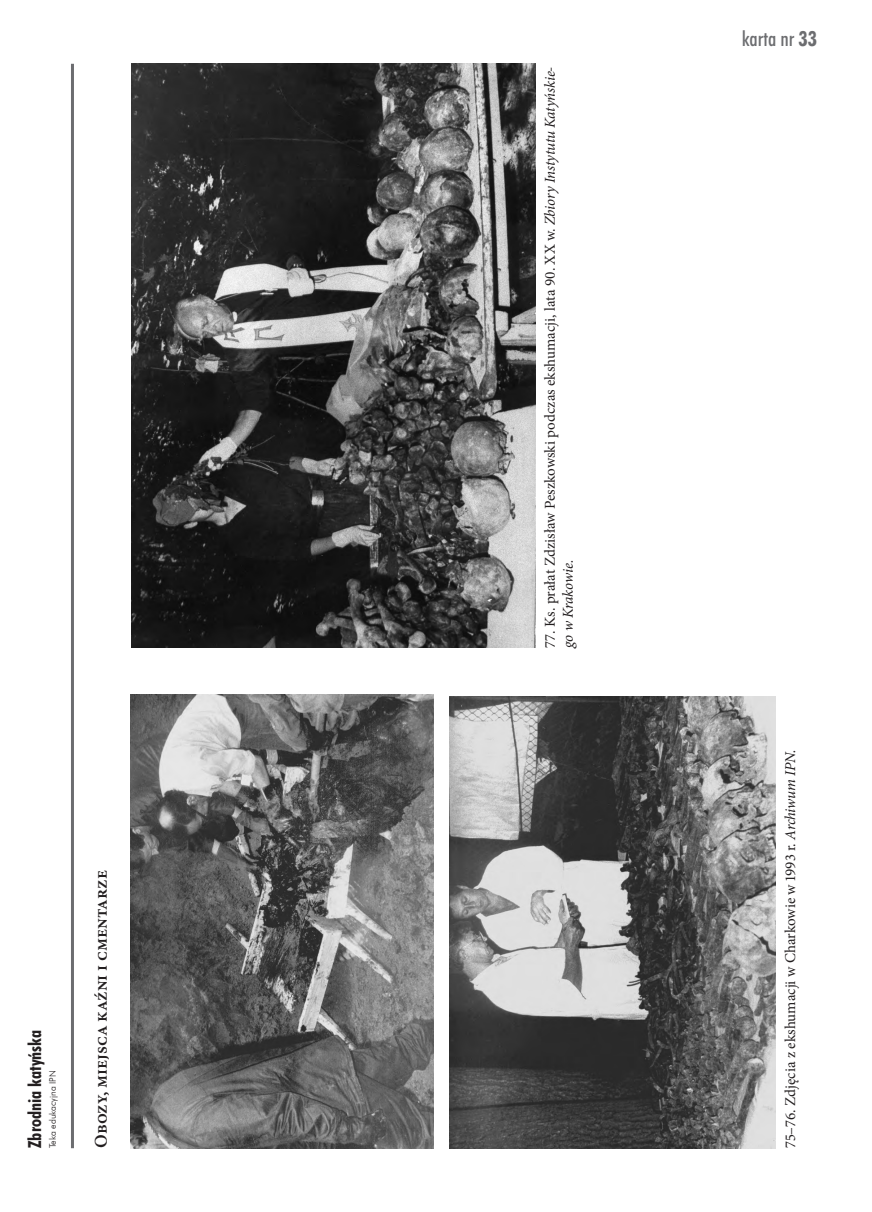
<style>
.page{position:relative;width:872px;height:1212px;background:#fff}
.page>*{position:absolute;margin:0;border:0;box-sizing:border-box;transform-origin:0 0}
.t1{font:21px "Futura Md Cn EU";color:#6c6d70}
.t2{font:600 18px "Minion Pro";color:#231f20}
.t3{font:18px "Futura Bd Cn EU";color:#231f20}
.t4{font:15px/18px "Minion Pro";color:#231f20}
.t5{font:9px "Futura Lt EU";color:#231f20}
.s1{font-style:italic}
.s2{font-family:"Futura Bd Cn EU"}
</style>
<div class="page">
<hr style="left:71px;top:64px;width:3px;height:1084px;background:#6c6d70">
<img style="left:130px;top:695px;width:304px;height:453px">
<img style="left:449px;top:696px;width:326px;height:452px">
<img style="left:132px;top:64px;width:403px;height:584px">
<p class="t3" style="left:24px;top:1148px;width:120px;rotate:-90deg">Zbrodnia katyńska</p>
<p class="t5" style="left:47px;top:1148px;width:79px;rotate:-90deg">Teka edukacyjna IPN</p>
<p class="t2" style="left:88px;top:1148px;width:279px;rotate:-90deg">Obozy, miejsca kaźni i cmentarze</p>
<p class="t4" style="left:541px;top:648px;width:583px;rotate:-90deg">77. Ks. prałat Zdzisław Peszkowski podczas ekshumacji, lata 90. XX w. <span class="s1">Zbiory Instytutu Katyńskie&shy;go w Krakowie.</span></p>
<h1 class="t1" style="left:742px;top:25px;width:77px">karta nr <span class="s2">33</span></h1>
<p class="t4" style="left:781px;top:1148px;width:400px;rotate:-90deg">75–76. Zdjęcia z ekshumacji w Charkowie w 1993 r. <span class="s1">Archiwum IPN.</span></p>
</div>
